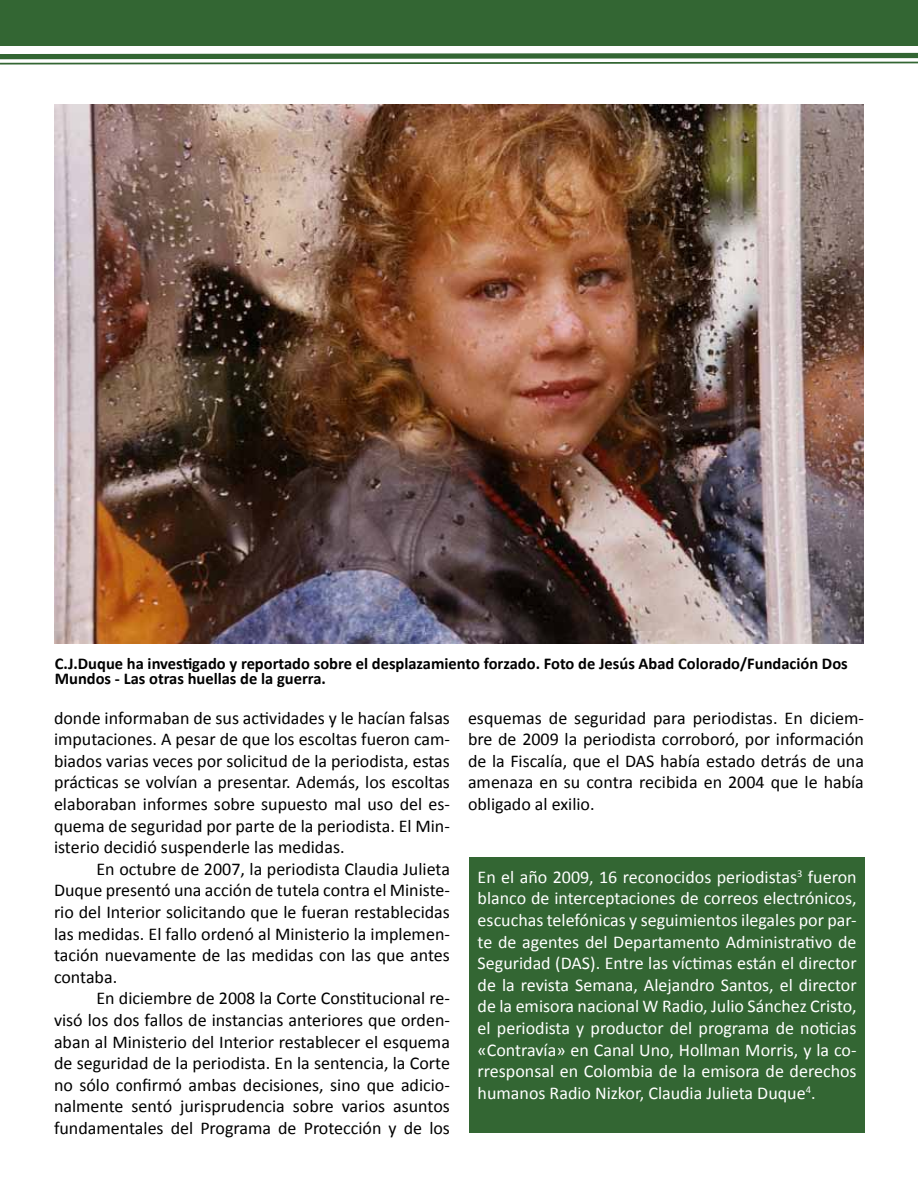
<style>
.page{position:relative;width:918px;height:1188px;background:#fff}
.page>*{position:absolute;margin:0;border:0;box-sizing:border-box;transform-origin:0 0}
.t1{font:18px/21.6px "Calibri";color:#000;text-align:justify}
.t2{font:18px/21.6px "Calibri";color:#fff;text-align:justify}
.t3{font:700 16.5px/15px "Calibri";color:#000}
</style>
<div class="page">
<div style="left:469px;top:857px;width:396px;height:275px;background:#363"></div>
<img style="left:54px;top:105px;width:810px;height:538px">
<div style="left:0;top:0;width:918px;height:45px;background:#363"></div>
<svg style="left:0;top:52px;width:918px;height:13px"></svg>
<p class="t3" style="left:55px;top:655px;width:795px">C.J.Duque ha investigado y reportado sobre el desplazamiento forzado. Foto de Jesús Abad Colorado/Fundación Dos<br>Mundos - Las otras huellas de la guerra.</p>
<p class="t1" style="left:54px;top:706px;width:398px">donde informaban de sus actividades y le hacían falsas imputaciones. A pesar de que los escoltas fueron cam&shy;biados varias veces por solicitud de la periodista, estas prácticas se volvían a presentar. Además, los escoltas elaboraban informes sobre supuesto mal uso del es&shy;quema de seguridad por parte de la periodista. El Min&shy;isterio decidió suspenderle las medidas.</p>
<p class="t1" style="left:54px;top:857px;width:398px;text-indent:43px">En octubre de 2007, la periodista Claudia Julieta Duque presentó una acción de tutela contra el Ministe&shy;rio del Interior solicitando que le fueran restablecidas las medidas. El fallo ordenó al Ministerio la implemen&shy;tación nuevamente de las medidas con las que antes contaba.</p>
<p class="t1" style="left:54px;top:987px;width:397px;text-indent:43px">En diciembre de 2008 la Corte Constitucional re&shy;visó los dos fallos de instancias anteriores que orden&shy;aban al Ministerio del Interior restablecer el esquema de seguridad de la periodista. En la sentencia, la Corte no sólo confirmó ambas decisiones, sino que adicio&shy;nalmente sentó jurisprudencia sobre varios asuntos fundamentales del Programa de Protección y de los</p>
<p class="t1" style="left:468px;top:706px;width:397px">esquemas de seguridad para periodistas. En diciem&shy;bre de 2009 la periodista corroboró, por información de la Fiscalía, que el DAS había estado detrás de una amenaza en su contra recibida en 2004 que le había obligado al exilio.</p>
<p class="t2" style="left:478px;top:865px;width:381px">En el año 2009, 16 reconocidos periodistas<sup>3</sup> fueron blanco de interceptaciones de correos electrónicos, escuchas telefónicas y seguimientos ilegales por par&shy;te de agentes del Departamento Administrativo de Seguridad (DAS). Entre las víctimas están el director de la revista Semana, Alejandro Santos, el director de la emisora nacional W Radio, Julio Sánchez Cristo, el periodista y productor del programa de noticias «Contravía» en Canal Uno, Hollman Morris, y la co&shy;rresponsal en Colombia de la emisora de derechos humanos Radio Nizkor, Claudia Julieta Duque<sup>4</sup>.</p>
</div>
